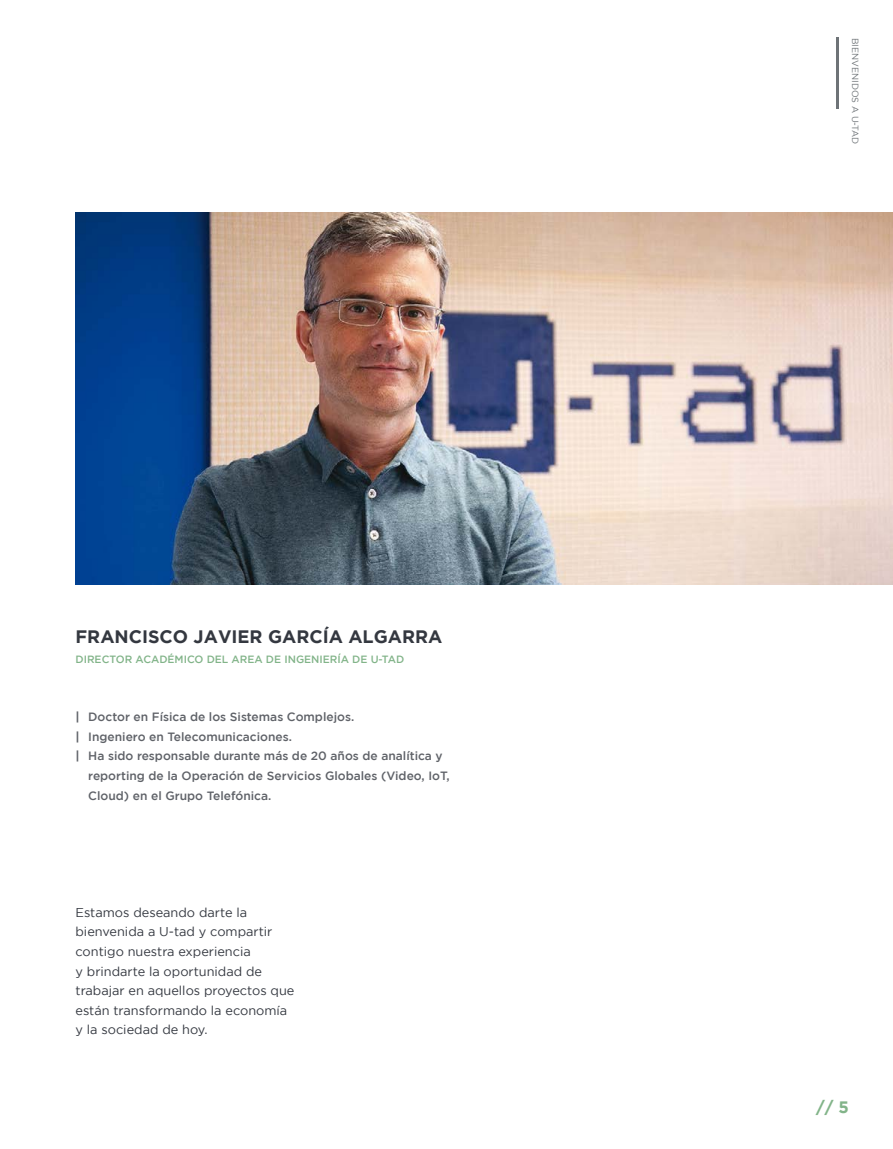
<style>
.page{position:relative;width:893px;height:1149px;background:#fff}
.page>*{position:absolute;margin:0;border:0;box-sizing:border-box;transform-origin:0 0}
.t1{font:700 18px "Gotham";color:#343840}
.t2{font:700 16.5px "Gotham";color:#82b489}
.t3{font:12.75px/19.5px "Gotham";color:#343840}
.t4{font:500 12px "Gotham";color:#5f6268}
.t5{font:500 10.5px "Gotham";color:#82b489}
.t6{font:9px "Gotham";color:#6e7377}
.s1{font-weight:700}
</style>
<div class="page">
<hr style="left:836px;top:38px;width:3px;height:71px;background:#6e7377">
<img style="left:76px;top:212px;width:817px;height:372px">
<h1 class="t1" style="left:76px;top:626px;width:368px">FRANCISCO JAVIER GARCÍA ALGARRA</h1>
<p class="t5" style="left:76px;top:652px;width:330px">DIRECTOR ACADÉMICO DEL AREA DE INGENIERÍA DE U-TAD</p>
<p class="t4" style="left:76px;top:710px;width:280px"><span class="s1">|</span> Doctor en Física de los Sistemas Complejos.</p>
<p class="t4" style="left:76px;top:729px;width:218px"><span class="s1">|</span> Ingeniero en Telecomunicaciones.</p>
<p class="t4" style="left:76px;top:749px;width:369px"><span class="s1">|</span> Ha sido responsable durante más de 20 años de analítica y</p>
<p class="t4" style="left:88px;top:768px;width:363px">reporting de la Operación de Servicios Globales (Video, IoT,</p>
<p class="t4" style="left:88px;top:788px;width:185px">Cloud) en el Grupo Telefónica.</p>
<p class="t3" style="left:76px;top:902px;width:220px">Estamos deseando darte la bienvenida a U-tad y compartir contigo nuestra experiencia<br>y brindarte la oportunidad de trabajar en aquellos proyectos que están transformando la economía y la sociedad de hoy.</p>
<p class="t6" style="left:860px;top:38px;width:108px;rotate:90deg">BIENVENIDOS A U-TAD</p>
<h2 class="t2" style="left:816px;top:1096px;width:34px">// 5</h2>
</div>
